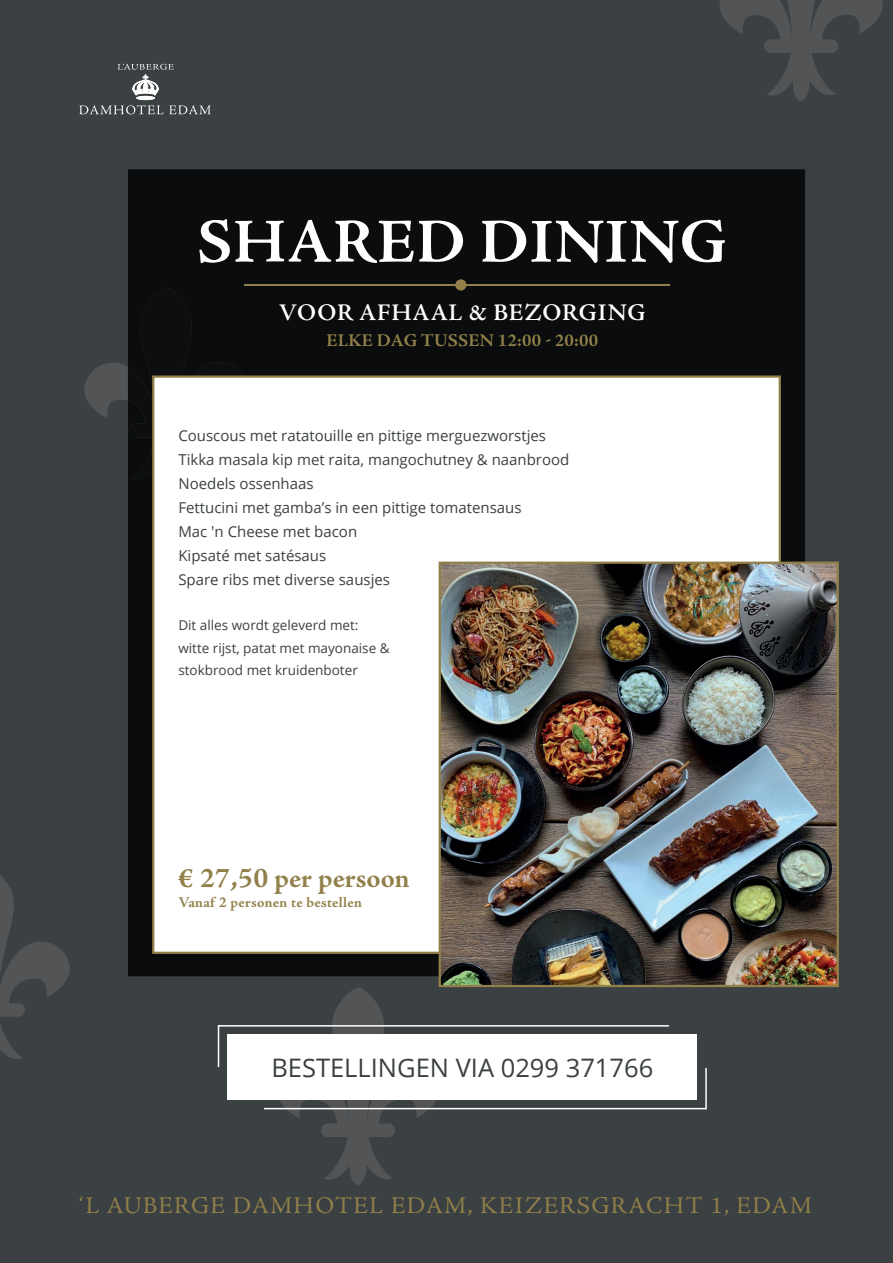
<style>
.page{position:relative;width:893px;height:1263px;background:#3b4042}
.page>*{position:absolute;margin:0;border:0;box-sizing:border-box;transform-origin:0 0}
.t1{font:700 63px "Adobe Jenson Pro";letter-spacing:.015em;color:#fff}
.t2{font:700 28.5px "Adobe Jenson Pro";color:#918049}
.t3{font:25.5px "Open Sans";color:#3b4042}
.t4{font:24px "Adobe Jenson Pro";letter-spacing:.06em;color:#918049}
.t5{font:600 24px "Adobe Jenson Pro";letter-spacing:.035em;color:#fff}
.t6{font:700 18px "Adobe Jenson Pro";letter-spacing:.015em;color:#918049}
.t7{font:15px/24px "Open Sans";color:#3b4042}
.t8{font:700 15px "Adobe Jenson Pro";letter-spacing:.015em;color:#918049}
.t9{font:13.5px/22.5px "Open Sans";color:#3b4042}
</style>
<div class="page">
<svg style="left:720px;top:0;width:163px;height:101px"></svg>
<svg style="left:0;top:875px;width:70px;height:184px"></svg>
<div style="left:128px;top:169px;width:677px;height:807px;background:#0a0c0d"></div>
<svg style="left:84px;top:287px;width:170px;height:199px"></svg>
<div style="left:152px;top:375px;width:629px;height:579px;background:#fff"></div>
<hr style="left:244px;top:284px;width:425px;height:2px;background:#918049">
<svg style="left:79px;top:64px;width:132px;height:50px"></svg>
<img style="left:439px;top:562px;width:400px;height:425px">
<svg style="left:218px;top:987px;width:489px;height:198px"></svg>
<div style="left:669px;top:1011px;width:55px;height:56px;background:#3b4042"></div>
<div style="left:209px;top:1067px;width:55px;height:57px;background:#3b4042"></div>
<div style="left:228px;top:1035px;width:469px;height:65px;background:#fff"></div>
<div style="left:455px;top:279px;width:12px;height:12px;background:#918049;border-radius:50%"></div>
<h1 class="t1" style="left:197px;top:206px;width:532px">SHARED DINING</h1>
<h3 class="t5" style="left:279px;top:299px;width:368px">VOOR AFHAAL &amp; BEZORGING</h3>
<p class="t6" style="left:326px;top:330px;width:273px">ELKE DAG TUSSEN 12:00 20:00</p>
<p class="t7" style="left:178px;top:423px;width:392px">Couscous met ratatouille en pittige merguezworstjes Tikka masala kip met raita, mangochutney &amp; naanbrood Noedels ossenhaas<br>Fettucini met gamba’s in een pittige tomatensaus<br>Mac 'n Cheese met bacon<br>Kipsaté met satésaus<br>Spare ribs met diverse sausjes</p>
<p class="t9" style="left:178px;top:614px;width:213px">Dit alles wordt geleverd met: witte rijst, patat met mayonaise &amp; stokbrood met kruidenboter</p>
<h2 class="t2" style="left:179px;top:862px;width:233px">€ 27,50 per persoon</h2>
<p class="t8" style="left:178px;top:893px;width:185px">Vanaf 2 personen te bestellen</p>
<h3 class="t3" style="left:271px;top:1050px;width:383px">BESTELLINGEN VIA 0299 371766</h3>
<h3 class="t4" style="left:79px;top:1192px;width:734px">‘L AUBERGE DAMHOTEL EDAM, KEIZERSGRACHT 1, EDAM</h3>
</div>
